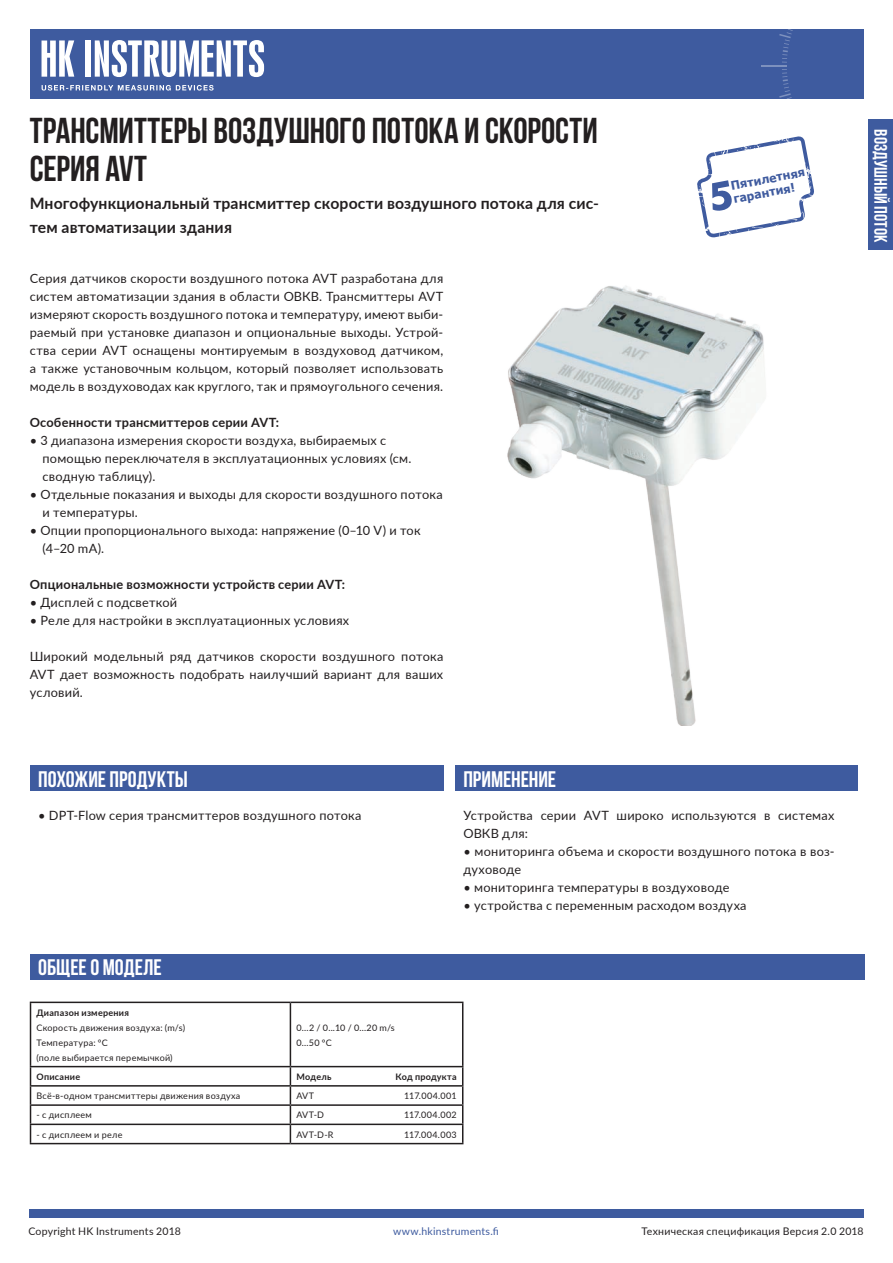
<style>
.page{position:relative;width:893px;height:1263px;background:#fff}
.page>*{position:absolute;margin:0;border:0;box-sizing:border-box;transform-origin:0 0}
.t1{font:700 36px/37.5px "Bebas Neue";letter-spacing:-.005em;color:#231f20}
.t2{font:700 22.5px "Bebas Neue";letter-spacing:-.005em;color:#fff}
.t3{font:700 18px "Bebas Neue";color:#fff}
.t4{font:700 15.75px/24px "Lato";letter-spacing:.01em;color:#231f20}
.t5{font:12.75px/18px "Lato";letter-spacing:.02em;color:#231f20}
.t6{font:700 12.75px "Lato";letter-spacing:.02em;color:#231f20}
.t7{font:700 11.85px/13.6px "Tahoma";color:#3f5b9f}
.t8{font:10.5px "Lato";letter-spacing:.025em;color:#231f20}
.t9{font:10.5px "Lato";letter-spacing:.025em;color:#3e5b9f}
.t10{font:9px/15px "Lato";letter-spacing:.03em;color:#231f20}
.t11{font:700 9px "Lato";letter-spacing:.03em;color:#231f20}
</style>
<div class="page">
<div style="left:30px;top:29px;width:833px;height:70px;background:#3e5b9f"></div>
<hr style="left:761px;top:65px;width:26px;height:2px;background:#fff">
<svg style="left:779px;top:29px;width:14px;height:34px"></svg>
<div style="left:29px;top:1209px;width:834px;height:8px;background:#3e5b9f"></div>
<div style="left:85px;top:40px;width:6px;height:37px;background:#fff"></div>
<svg style="left:42px;top:40px;width:32px;height:37px"></svg>
<svg style="left:95px;top:40px;width:169px;height:37px"></svg>
<svg style="left:42px;top:85px;width:172px;height:6px"></svg>
<div style="left:868px;top:119px;width:25px;height:131px;background:#3e5b9f"></div>
<div style="left:30px;top:765px;width:413px;height:26px;background:#3e5b9f"></div>
<div style="left:30px;top:954px;width:834px;height:25px;background:#3e5b9f"></div>
<div style="left:455px;top:765px;width:403px;height:26px;background:#3e5b9f"></div>
<hr style="left:30px;top:1001px;width:260px;height:2px;background:#231f20">
<hr style="left:30px;top:1003px;width:1px;height:63px;background:#231f20">
<hr style="left:290px;top:1001px;width:173px;height:2px;background:#231f20">
<hr style="left:290px;top:1003px;width:1px;height:63px;background:#231f20">
<hr style="left:462px;top:1003px;width:1px;height:63px;background:#231f20">
<hr style="left:30px;top:1066px;width:260px;height:1px;background:#231f20">
<hr style="left:290px;top:1066px;width:173px;height:1px;background:#231f20">
<hr style="left:30px;top:1085px;width:260px;height:1px;background:#231f20">
<hr style="left:290px;top:1085px;width:173px;height:1px;background:#231f20">
<hr style="left:30px;top:1104px;width:260px;height:2px;background:#231f20">
<hr style="left:290px;top:1104px;width:173px;height:2px;background:#231f20">
<hr style="left:30px;top:1123px;width:260px;height:2px;background:#231f20">
<svg style="left:30px;top:1067px;width:1px;height:76px"></svg>
<hr style="left:290px;top:1123px;width:173px;height:2px;background:#231f20">
<svg style="left:290px;top:1067px;width:1px;height:76px"></svg>
<svg style="left:462px;top:1067px;width:1px;height:76px"></svg>
<hr style="left:30px;top:1143px;width:260px;height:1px;background:#231f20">
<hr style="left:290px;top:1143px;width:173px;height:1px;background:#231f20">
<img style="left:507px;top:286px;width:258px;height:440px">
<svg style="left:697px;top:69px;width:167px;height:169px"></svg>
<h1 class="t1" style="left:30px;top:112px;width:570px">ТРАНСМИТТЕРЫ ВОЗДУШНОГО ПОТОКА И СКОРОСТИ<br>Серия AVT</h1>
<p class="t4" style="left:30px;top:191px;width:571px">Многофункциональный трансмиттер скорости воздушного потока для сис&shy;тем автоматизации здания</p>
<p class="t5" style="left:30px;top:269px;width:415px;text-align:justify">Серия датчиков скорости воздушного потока AVT разработана для систем автоматизации здания в области ОВКВ. Трансмиттеры AVT измеряют скорость воздушного потока и температуру, имеют выби&shy;раемый при установке диапазон и опциональные выходы. Устрой&shy;ства серии AVT оснащены монтируемым в воздуховод датчиком, а также установочным кольцом, который позволяет использовать модель в воздуховодах как круглого, так и прямоугольного сечения.</p>
<p class="t6" style="left:30px;top:413px;width:251px">Особенности трансмиттеров серии AVT:</p>
<p class="t5" style="left:43px;top:431px;width:370px;text-indent:-13px">• 3 диапазона измерения скорости воздуха, выбираемых с помощью переключателя в эксплуатационных условиях (см. сводную таблицу).</p>
<p class="t5" style="left:43px;top:485px;width:402px;text-indent:-13px">• Отдельные показания и выходы для скорости воздушного потока и температуры.</p>
<p class="t5" style="left:43px;top:521px;width:380px;text-indent:-13px">• Опции пропорционального выхода: напряжение (0–10 V) и ток (4–20 mA).</p>
<p class="t6" style="left:30px;top:575px;width:317px">Опциональные возможности устройств серии AVT:</p>
<p class="t5" style="left:30px;top:593px;width:149px">• Дисплей с подсветкой</p>
<p class="t5" style="left:30px;top:611px;width:321px">• Реле для настройки в эксплуатационных условиях</p>
<p class="t5" style="left:30px;top:647px;width:415px;text-align:justify">Широкий модельный ряд датчиков скорости воздушного потока AVT дает возможность подобрать наилучший вариант для ваших условий.</p>
<p class="t7" style="left:730px;top:178px;width:77px;rotate:-11deg">Пятилетняя гарантия!</p>
<h2 class="t2" style="left:38px;top:767px;width:151px">ПОХОЖИЕ ПРОДУКТЫ</h2>
<p class="t5" style="left:38px;top:805px;width:325px">• DPT-Flow серия трансмиттеров воздушного потока</p>
<h2 class="t2" style="left:38px;top:955px;width:125px">ОБЩЕЕ О МОДЕЛЕ</h2>
<h2 class="t2" style="left:463px;top:767px;width:94px">ПРИМЕНЕНИЕ</h2>
<p class="t5" style="left:463px;top:805px;width:372px">Устройства серии AVT широко используются в системах<br>ОВКВ для:</p>
<p class="t5" style="left:463px;top:841px;width:372px">• мониторинга объема и скорости воздушного потока в воз&shy;духоводе</p>
<p class="t5" style="left:463px;top:877px;width:267px">• мониторинга температуры в воздуховоде</p>
<p class="t5" style="left:463px;top:895px;width:285px">• устройства с переменным расходом воздуха</p>
<p class="t11" style="left:37px;top:1006px;width:94px">Диапазон измерения</p>
<p class="t10" style="left:37px;top:1019px;width:150px">Скорость движения воздуха: (m/s)<br>Температура: °C<br>(поле выбирается перемычкой)</p>
<p class="t10" style="left:296px;top:1019px;width:100px">0...2 / 0...10 / 0...20 m/s<br>0...50 °C</p>
<p class="t11" style="left:37px;top:1070px;width:45px">Описание</p>
<p class="t11" style="left:296px;top:1070px;width:37px">Модель</p>
<p class="t11" style="left:395px;top:1070px;width:63px">Код продукта</p>
<p class="t10" style="left:37px;top:1088px;width:205px">Всё-в-одном трансмиттеры движения воздуха</p>
<p class="t10" style="left:296px;top:1088px;width:19px">AVT</p>
<p class="t10" style="left:404px;top:1088px;width:54px">117.004.001</p>
<p class="t10" style="left:37px;top:1107px;width:57px">- с дисплеем</p>
<p class="t10" style="left:296px;top:1107px;width:29px">AVT-D</p>
<p class="t10" style="left:404px;top:1107px;width:54px">117.004.002</p>
<p class="t10" style="left:37px;top:1126px;width:88px">- с дисплеем и реле</p>
<p class="t10" style="left:296px;top:1126px;width:39px">AVT-D-R</p>
<p class="t10" style="left:404px;top:1126px;width:54px">117.004.003</p>
<h3 class="t3" style="left:890px;top:129px;width:114px;rotate:90deg">ВОЗДУШНЫЙ ПОТОК</h3>
<p class="t8" style="left:28px;top:1224px;width:154px">Copyright HK Instruments 2018</p>
<p class="t9" style="left:393px;top:1224px;width:107px">www.hkinstruments.fi</p>
<p class="t8" style="left:641px;top:1224px;width:224px">Техническая спецификация Версия 2.0 2018</p>
</div>
